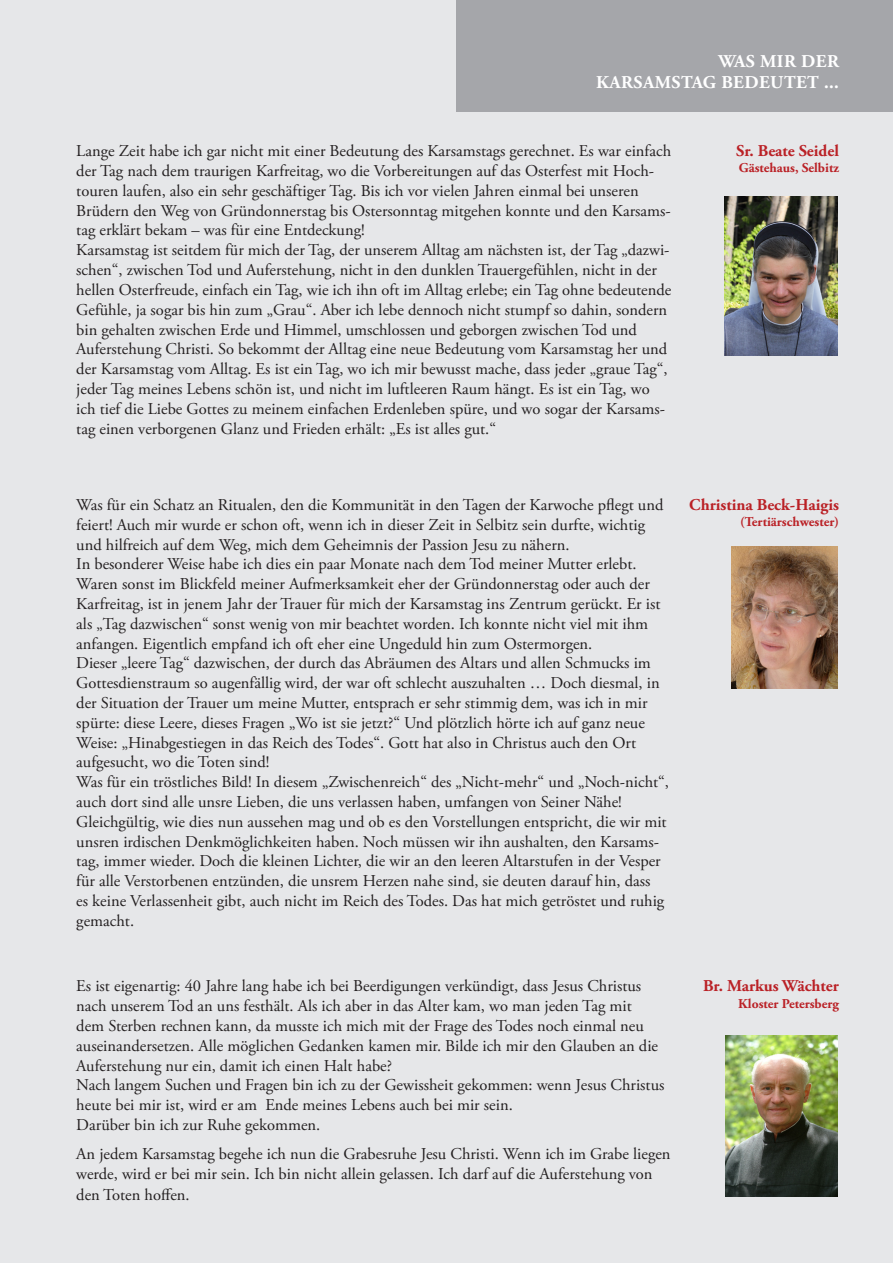
<style>
.page{position:relative;width:893px;height:1263px;background:#e6e7e9}
.page>*{position:absolute;margin:0;border:0;box-sizing:border-box;transform-origin:0 0}
.t1{font:700 18px/21.6px "Adobe Garamond Pro";letter-spacing:.025em;color:#fff;text-align:right}
.t2{font:16.5px/19.8px "Adobe Garamond Pro";color:#231f20}
.t3{font:700 16.5px "Adobe Garamond Pro";color:#ba2126}
.t4{font:700 13.5px "Adobe Garamond Pro";color:#ba2126}
</style>
<div class="page">
<img style="left:731px;top:546px;width:106px;height:142px">
<img style="left:725px;top:1035px;width:112px;height:161px">
<div style="left:457px;top:0;width:436px;height:112px;background:#a5a6aa"></div>
<img style="left:725px;top:196px;width:112px;height:160px">
<p class="t1" style="left:596px;top:51px;width:244px">WAS MIR DER<br>KARSAMSTAG BEDEUTET ...</p>
<p class="t2" style="left:76px;top:142px;width:597px">Lange Zeit habe ich gar nicht mit einer Bedeutung des Karsamstags gerechnet. Es war einfach der Tag nach dem traurigen Karfreitag, wo die Vorbereitungen auf das Osterfest mit Hoch&shy;touren laufen, also ein sehr geschäftiger Tag. Bis ich vor vielen Jahren einmal bei unseren Brüdern den Weg von Gründonnerstag bis Ostersonntag mitgehen konnte und den Karsams&shy;tag erklärt bekam – was für eine Entdeckung!<br>Karsamstag ist seitdem für mich der Tag, der unserem Alltag am nächsten ist, der Tag „dazwi&shy;schen“, zwischen Tod und Auferstehung, nicht in den dunklen Trauergefühlen, nicht in der hellen Osterfreude, einfach ein Tag, wie ich ihn oft im Alltag erlebe; ein Tag ohne bedeutende Gefühle, ja sogar bis hin zum „Grau“. Aber ich lebe dennoch nicht stumpf so dahin, sondern bin gehalten zwischen Erde und Himmel, umschlossen und geborgen zwischen Tod und Auferstehung Christi. So bekommt der Alltag eine neue Bedeutung vom Karsamstag her und der Karsamstag vom Alltag. Es ist ein Tag, wo ich mir bewusst mache, dass jeder „graue Tag“, jeder Tag meines Lebens schön ist, und nicht im luftleeren Raum hängt. Es ist ein Tag, wo ich tief die Liebe Gottes zu meinem einfachen Erdenleben spüre, und wo sogar der Karsams&shy;tag einen verborgenen Glanz und Frieden erhält: „Es ist alles gut.“</p>
<p class="t3" style="left:736px;top:141px;width:104px">Sr. Beate Seidel</p>
<p class="t4" style="left:739px;top:160px;width:102px">Gästehaus, Selbitz</p>
<p class="t2" style="left:76px;top:495px;width:594px">Was für ein Schatz an Ritualen, den die Kommunität in den Tagen der Karwoche pflegt und feiert! Auch mir wurde er schon oft, wenn ich in dieser Zeit in Selbitz sein durfte, wichtig und hilfreich auf dem Weg, mich dem Geheimnis der Passion Jesu zu nähern.<br>In besonderer Weise habe ich dies ein paar Monate nach dem Tod meiner Mutter erlebt.<br>Waren sonst im Blickfeld meiner Aufmerksamkeit eher der Gründonnerstag oder auch der Karfreitag, ist in jenem Jahr der Trauer für mich der Karsamstag ins Zentrum gerückt. Er ist als „Tag dazwischen“ sonst wenig von mir beachtet worden. Ich konnte nicht viel mit ihm anfangen. Eigentlich empfand ich oft eher eine Ungeduld hin zum Ostermorgen.<br>Dieser „leere Tag“ dazwischen, der durch das Abräumen des Altars und allen Schmucks im Gottesdienstraum so augenfällig wird, der war oft schlecht auszuhalten … Doch diesmal, in der Situation der Trauer um meine Mutter, entsprach er sehr stimmig dem, was ich in mir spürte: diese Leere, dieses Fragen „Wo ist sie jetzt?“ Und plötzlich hörte ich auf ganz neue Weise: „Hinabgestiegen in das Reich des Todes“. Gott hat also in Christus auch den Ort aufgesucht, wo die Toten sind!<br>Was für ein tröstliches Bild! In diesem „Zwischenreich“ des „Nicht-mehr“ und „Noch-nicht“, auch dort sind alle unsre Lieben, die uns verlassen haben, umfangen von Seiner Nähe!<br>Gleichgültig, wie dies nun aussehen mag und ob es den Vorstellungen entspricht, die wir mit unsren irdischen Denkmöglichkeiten haben. Noch müssen wir ihn aushalten, den Karsams&shy;tag, immer wieder. Doch die kleinen Lichter, die wir an den leeren Altarstufen in der Vesper für alle Verstorbenen entzünden, die unsrem Herzen nahe sind, sie deuten darauf hin, dass<br>es keine Verlassenheit gibt, auch nicht im Reich des Todes. Das hat mich getröstet und ruhig gemacht.</p>
<p class="t3" style="left:689px;top:495px;width:151px">Christina Beck-Haigis</p>
<p class="t4" style="left:740px;top:514px;width:100px">(Tertiärschwester)</p>
<p class="t2" style="left:76px;top:977px;width:590px">Es ist eigenartig: 40 Jahre lang habe ich bei Beerdigungen verkündigt, dass Jesus Christus nach unserem Tod an uns festhält. Als ich aber in das Alter kam, wo man jeden Tag mit<br>dem Sterben rechnen kann, da musste ich mich mit der Frage des Todes noch einmal neu auseinandersetzen. Alle möglichen Gedanken kamen mir. Bilde ich mir den Glauben an die Auferstehung nur ein, damit ich einen Halt habe?<br>Nach langem Suchen und Fragen bin ich zu der Gewissheit gekommen: wenn Jesus Christus heute bei mir ist, wird er am Ende meines Lebens auch bei mir sein.<br>Darüber bin ich zur Ruhe gekommen.</p>
<p class="t2" style="left:76px;top:1144px;width:596px">An jedem Karsamstag begehe ich nun die Grabesruhe Jesu Christi. Wenn ich im Grabe liegen werde, wird er bei mir sein. Ich bin nicht allein gelassen. Ich darf auf die Auferstehung von</p>
<p class="t2" style="left:76px;top:1185px;width:115px">den Toten hoffen.</p>
<p class="t3" style="left:703px;top:976px;width:137px">Br. Markus Wächter</p>
<p class="t4" style="left:738px;top:995px;width:102px">Kloster Petersberg</p>
</div>
